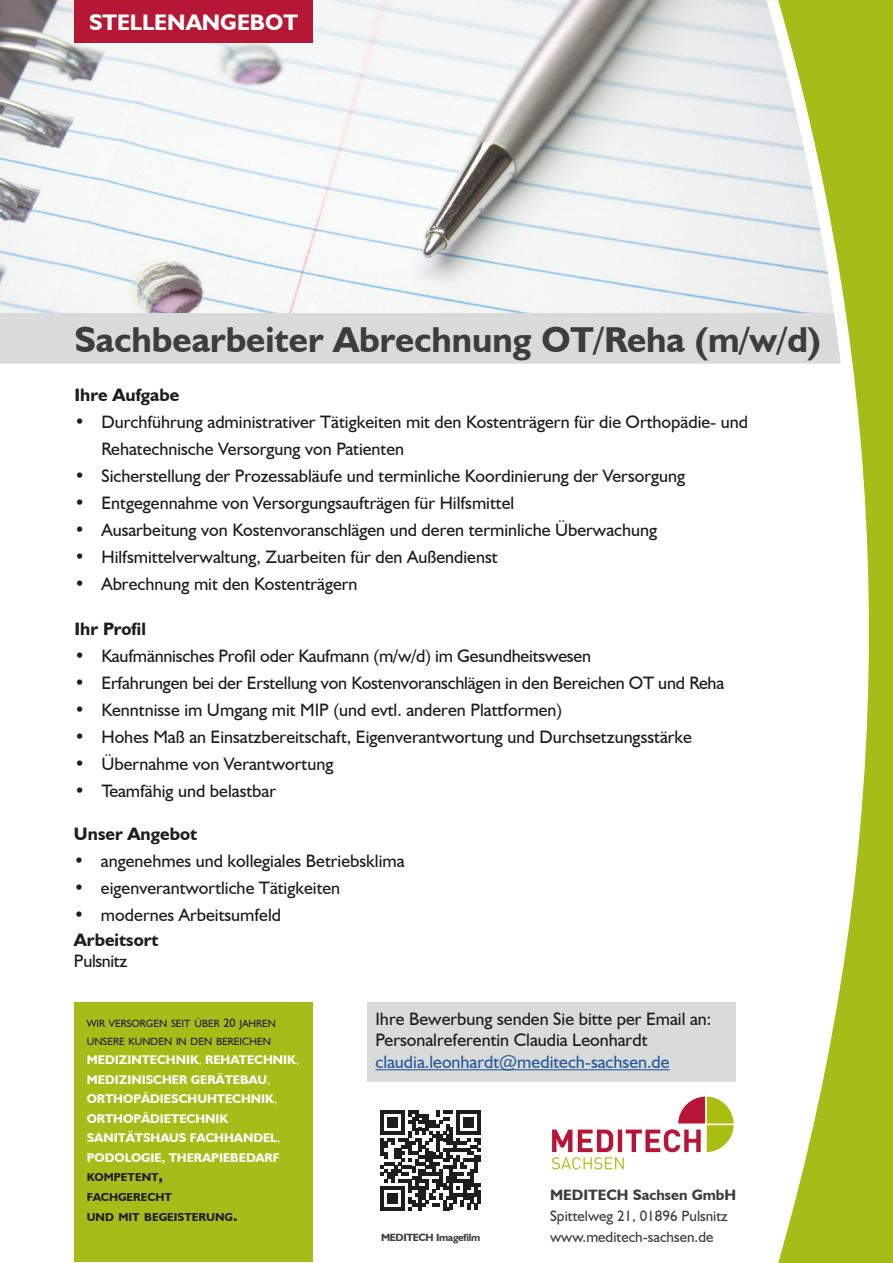
<style>
.page{position:relative;width:893px;height:1263px;background:#fff}
.page>*{position:absolute;margin:0;border:0;box-sizing:border-box;transform-origin:0 0}
.t1{font:700 36px "Humanist 521 BT";color:#3d3d3c}
.t2{font:700 22.5px "Humanist 521 BT";color:#fff}
.t3{font:18px/27px "Humanist 521 BT";color:#1d1d1b}
.t4{font:700 18px "Humanist 521 BT";color:#1d1d1b}
.t5{font:18px "Humanist 521 BT";color:#275b9c}
.t6{font:18px "Humanist 521 BT";letter-spacing:-.02em;color:#1d1d1b}
.t7{font:15px/21px "Humanist 521 BT";color:#3d3d3c}
.t8{font:700 15px "Humanist 521 BT";color:#3d3d3c}
.t9{font:700 12.6px/19.5px "Humanist 521 BT";color:#fff}
.t10{font:700 11.55px/19.8px "Humanist 521 BT";color:#1d1d1b}
.t11{font:10.5px/18px "Humanist 521 BT";color:#1d1d1b}
.t12{font:700 10.5px "Humanist 521 BT";letter-spacing:-.03em;color:#3d3d3c}
.s1{font-size:12px}
.s2{font-weight:400}
.s3{font-size:16.5px}
</style>
<div class="page">
<div style="left:0;top:313px;width:766px;height:51px;background:#d9dada"></div>
<img style="left:0;top:0;width:766px;height:313px">
<div style="left:74px;top:0;width:239px;height:43px;background:#b61735"></div>
<svg style="left:766px;top:0;width:12px;height:364px;background:#e5e8e9"></svg>
<svg style="left:778px;top:0;width:115px;height:1263px"></svg>
<div style="left:74px;top:1002px;width:239px;height:260px;background:#a6bd19"></div>
<svg style="left:552px;top:1096px;width:182px;height:73px"></svg>
<div style="left:367px;top:1002px;width:368px;height:80px;background:#d9dada"></div>
<hr style="left:375px;top:1069px;width:295px;height:1px;background:#275b9c">
<svg style="left:381px;top:1110px;width:100px;height:100px"></svg>
<hr style="left:477px;top:1190px;width:4px;height:13px;background:#1d1d1b">
<p class="t2" style="left:89px;top:8px;width:210px">STELLENANGEBOT</p>
<h1 class="t1" style="left:74px;top:317px;width:748px">Sachbearbeiter Abrechnung OT/Reha (m/w/d)</h1>
<p class="t4" style="left:74px;top:383px;width:107px">Ihre Aufgabe</p>
<p class="t3" style="left:101px;top:408px;width:648px;text-indent:-27px">• Durchführung administrativer Tätigkeiten mit den Kostenträgern für die Orthopädie- und<br>Rehatechnische Versorgung von Patienten</p>
<p class="t3" style="left:74px;top:462px;width:612px">• Sicherstellung der Prozessabläufe und terminliche Koordinierung der Versorgung</p>
<p class="t3" style="left:74px;top:489px;width:441px">• Entgegennahme von Versorgungsaufträgen für Hilfsmittel</p>
<p class="t3" style="left:74px;top:516px;width:584px">• Ausarbeitung von Kostenvoranschlägen und deren terminliche Überwachung</p>
<p class="t3" style="left:74px;top:543px;width:425px">• Hilfsmittelverwaltung, Zuarbeiten für den Außendienst</p>
<p class="t3" style="left:74px;top:570px;width:285px">• Abrechnung mit den Kostenträgern</p>
<p class="t4" style="left:74px;top:618px;width:73px">Ihr Profil</p>
<p class="t3" style="left:74px;top:642px;width:518px">• Kaufmännisches Profil oder Kaufmann (m/w/d) im Gesundheitswesen</p>
<p class="t3" style="left:74px;top:669px;width:651px">• Erfahrungen bei der Erstellung von Kostenvoranschlägen in den Bereichen OT und Reha</p>
<p class="t3" style="left:74px;top:696px;width:489px">• Kenntnisse im Umgang mit MIP (und evtl. anderen Plattformen)</p>
<p class="t3" style="left:74px;top:723px;width:619px">• Hohes Maß an Einsatzbereitschaft, Eigenverantwortung und Durchsetzungsstärke</p>
<p class="t3" style="left:74px;top:750px;width:260px">• Übernahme von Verantwortung</p>
<p class="t3" style="left:74px;top:777px;width:203px">• Teamfähig und belastbar</p>
<p class="t4" style="left:74px;top:823px;width:125px">Unser Angebot</p>
<p class="t3" style="left:74px;top:847px;width:332px">• angenehmes und kollegiales Betriebsklima</p>
<p class="t3" style="left:74px;top:874px;width:268px">• eigenverantwortliche Tätigkeiten</p>
<p class="t3" style="left:74px;top:901px;width:209px">• modernes Arbeitsumfeld</p>
<p class="t4" style="left:74px;top:928px;width:86px">Arbeitsort</p>
<p class="t6" style="left:74px;top:950px;width:55px">Pulsnitz</p>
<p class="t11" style="left:87px;top:1014px;width:191px">WIR VERSORGEN SEIT ÜBER <span class="s1">20</span> JAHREN<br>UNSERE KUNDEN IN DEN BEREICHEN</p>
<p class="t9" style="left:87px;top:1050px;width:214px">MEDIZINTECHNIK<span class="s2">,</span> REHATECHNIK<span class="s2">,<br></span>MEDIZINISCHER GERÄTEBAU<span class="s2">,<br></span>ORTHOPÄDIESCHUHTECHNIK<span class="s2">,<br></span>ORTHOPÄDIETECHNIK<br>SANITÄTSHAUS FACHHANDEL<span class="s2">,<br></span>PODOLOGIE, THERAPIEBEDARF</p>
<p class="t10" style="left:87px;top:1167px;width:152px">KOMPETENT<span class="s3">,<br></span>FACHGERECHT<br>UND MIT BEGEISTERUNG<span class="s3">.</span></p>
<p class="t3" style="left:375px;top:1007px;width:337px;line-height:21.6px">Ihre Bewerbung senden Sie bitte per Email an:<br>Personalreferentin Claudia Leonhardt</p>
<p class="t5" style="left:375px;top:1050px;width:296px">claudia.leonhardt@meditech-sachsen.de</p>
<p class="t12" style="left:381px;top:1230px;width:101px">MEDITECH Imagefilm</p>
<p class="t8" style="left:550px;top:1186px;width:188px">MEDITECH Sachsen GmbH</p>
<p class="t7" style="left:550px;top:1205px;width:179px">Spittelweg 21, 01896 Pulsnitz www.meditech-sachsen.de</p>
</div>
